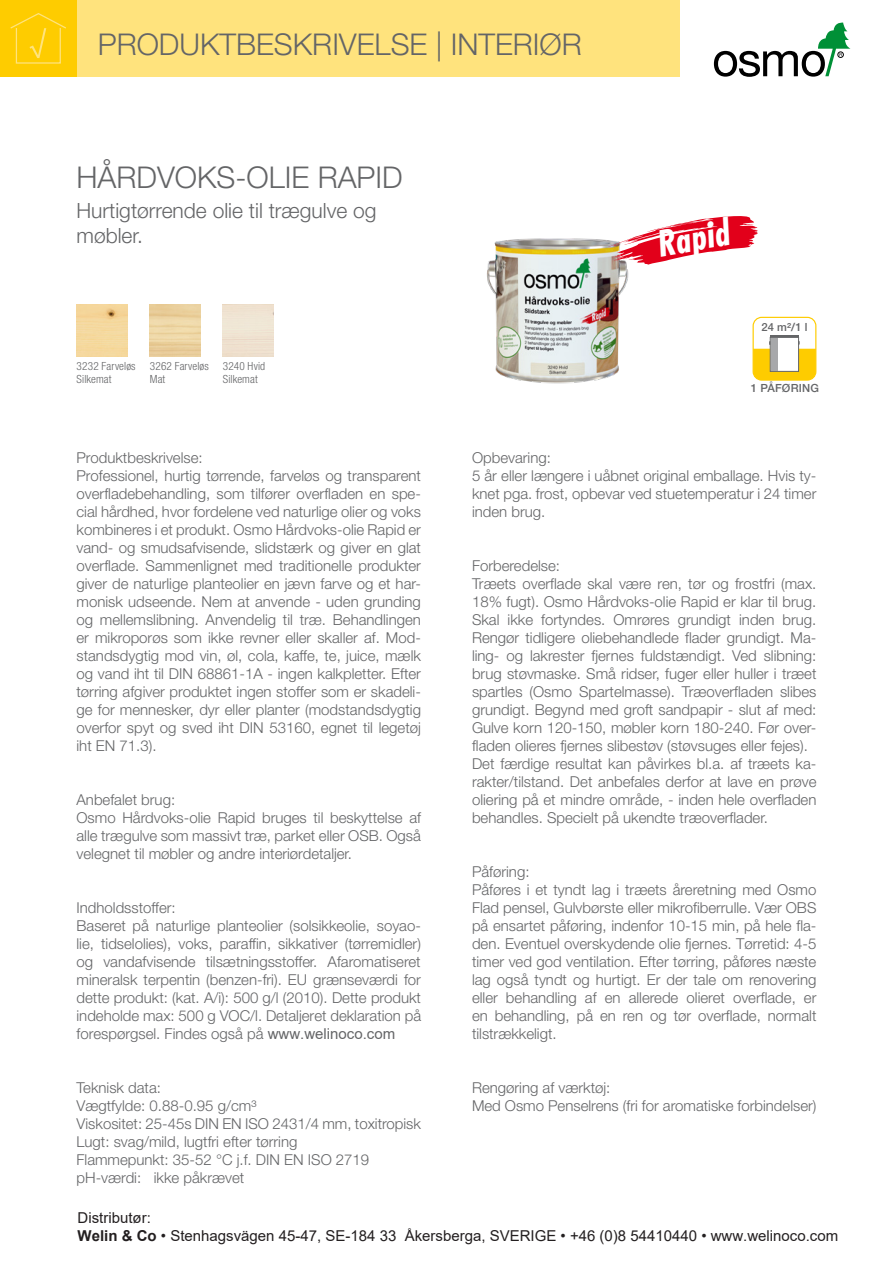
<style>
.page{position:relative;width:893px;height:1263px;background:#fff}
.page>*{position:absolute;margin:0;border:0;box-sizing:border-box;transform-origin:0 0}
.t1{font:italic 39.6px "Function Cd Rmn Bold";color:#fff}
.t2{font:300 30px "Helvetica Neue";color:#646567}
.t3{font:300 21px/25.2px "Helvetica Neue";color:#646567}
.t4{font:300 15px/18px "Helvetica Neue";color:#646567}
.t5{font:15px/18px "Arial";color:#231f20}
.t6{font:300 condensed 11.25px/13.5px "Helvetica Neue";letter-spacing:.01em;color:#646567}
.t7{font:500 11.25px "Helvetica Neue";letter-spacing:.015em;color:#646567}
.s1{font-family:"Arial";font-weight:400}
.s2{font-weight:700}
</style>
<div class="page">
<svg style="left:714px;top:23px;width:136px;height:54px"></svg>
<div style="left:77px;top:0;width:603px;height:77px;background:#ffe37d"></div>
<div style="left:0;top:0;width:77px;height:77px;background:#fecc00"></div>
<svg style="left:10px;top:13px;width:56px;height:51px"></svg>
<img style="left:487px;top:238px;width:142px;height:146px">
<svg style="left:607px;top:216px;width:151px;height:49px"></svg>
<div style="left:753px;top:317px;width:63px;height:64px;border:1px solid #fecc00;border-radius:9px"></div>
<div style="left:770px;top:337px;width:29px;height:35px;background:#fff;border:1px solid #646567"></div>
<svg style="left:753px;top:341px;width:63px;height:39px"></svg>
<div style="left:771px;top:338px;width:6px;height:32px;background:#a7a8aa"></div>
<hr style="left:770px;top:335px;width:29px;height:2px;background:#646567">
<img style="left:77px;top:305px;width:51px;height:51px">
<h2 class="t2" style="left:98px;top:26px;width:486px">PRODUKTBESKRIVELSE | INTERIØR</h2>
<h2 class="t2" style="left:77px;top:159px;width:328px">HÅRDVOKS-OLIE RAPID</h2>
<h3 class="t3" style="left:77px;top:197px;width:301px">Hurtigtørrende olie til trægulve og møbler.</h3>
<p class="t6" style="left:77px;top:359px;width:61px">3232 Farveløs<br>Silkemat</p>
<p class="t6" style="left:150px;top:359px;width:61px">3262 Farveløs<br>Mat</p>
<p class="t6" style="left:223px;top:359px;width:44px">3240 Hvid<br>Silkemat</p>
<h1 class="t1" style="left:654px;top:222px;width:75px;rotate:-10deg">Rapid</h1>
<p class="t7" style="left:761px;top:320px;width:47px">24 m²/1 l</p>
<p class="t7" style="left:751px;top:381px;width:70px">1 PÅFØRING</p>
<p class="t4" style="left:77px;top:448px;width:346px">Produktbeskrivelse:<br>Professionel, hurtig tørrende, farveløs og transparent overfladebehandling, som tilfører overfladen en spe&shy;cial hårdhed, hvor fordelene ved naturlige olier og voks kombineres i et produkt. Osmo Hårdvoks-olie Rapid er vand- og smudsafvisende, slidstærk og giver en glat overflade. Sammenlignet med traditionelle produkter giver de naturlige planteolier en jævn farve og et har&shy;monisk udseende. Nem at anvende - uden grunding og mellemslibning. Anvendelig til træ. Behandlingen er mikroporøs som ikke revner eller skaller af. Mod&shy;standsdygtig mod vin, øl, cola, kaffe, te, juice, mælk og vand iht til DIN 68861-1A - ingen kalkpletter. Efter tørring afgiver produktet ingen stoffer som er skadeli&shy;ge for mennesker, dyr eller planter (modstandsdygtig overfor spyt og sved iht DIN 53160, egnet til legetøj iht EN 71.3).</p>
<p class="t4" style="left:77px;top:790px;width:346px">Anbefalet brug:<br>Osmo Hårdvoks-olie Rapid bruges til beskyttelse af alle trægulve som massivt træ, parket eller OSB. Også velegnet til møbler og andre interiørdetaljer.</p>
<p class="t4" style="left:77px;top:898px;width:346px">Indholdsstoffer:<br>Baseret på naturlige planteolier (solsikkeolie, soyao&shy;lie, tidselolies), voks, paraffin, sikkativer (tørremidler) og vandafvisende tilsætningsstoffer. Afaromatiseret mineralsk terpentin (benzen-fri). EU grænseværdi for dette produkt: (kat. A/i): 500 g/l (2010). Dette produkt indeholde max: 500 g VOC/l. Detaljeret deklaration på forespørgsel. Findes også på <span class="s1">www.welinoco.com</span></p>
<p class="t4" style="left:77px;top:1078px;width:346px">Teknisk data:<br>Vægtfylde: 0.88-0.95 g/cm³<br>Viskositet: 25-45s DIN EN ISO 2431/4 mm, toxitropisk Lugt: svag/mild, lugtfri efter tørring<br>Flammepunkt: 35-52 °C j.f. DIN EN ISO 2719 pH-værdi: ikke påkrævet</p>
<p class="t4" style="left:472px;top:448px;width:346px">Opbevaring:<br>5 år eller længere i uåbnet original emballage. Hvis ty&shy;knet pga. frost, opbevar ved stuetemperatur i 24 timer inden brug.</p>
<p class="t4" style="left:472px;top:556px;width:346px">Forberedelse:<br>Træets overflade skal være ren, tør og frostfri (max.<br>18% fugt). Osmo Hårdvoks-olie Rapid er klar til brug.<br>Skal ikke fortyndes. Omrøres grundigt inden brug.<br>Rengør tidligere oliebehandlede flader grundigt. Ma&shy;ling- og lakrester fjernes fuldstændigt. Ved slibning: brug støvmaske. Små ridser, fuger eller huller i træet spartles (Osmo Spartelmasse). Træoverfladen slibes grundigt. Begynd med groft sandpapir - slut af med:<br>Gulve korn 120-150, møbler korn 180-240. Før over&shy;fladen olieres fjernes slibestøv (støvsuges eller fejes).<br>Det færdige resultat kan påvirkes bl.a. af træets ka&shy;rakter/tilstand. Det anbefales derfor at lave en prøve oliering på et mindre område, - inden hele overfladen behandles. Specielt på ukendte træoverflader.</p>
<p class="t4" style="left:472px;top:862px;width:346px">Påføring:<br>Påføres i et tyndt lag i træets åreretning med Osmo Flad pensel, Gulvbørste eller mikrofiberrulle. Vær OBS på ensartet påføring, indenfor 10-15 min, på hele fla&shy;den. Eventuel overskydende olie fjernes. Tørretid: 4-5 timer ved god ventilation. Efter tørring, påføres næste lag også tyndt og hurtigt. Er der tale om renovering eller behandling af en allerede olieret overflade, er en behandling, på en ren og tør overflade, normalt tilstrækkeligt.</p>
<p class="t4" style="left:472px;top:1078px;width:346px">Rengøring af værktøj:<br>Med Osmo Penselrens (fri for aromatiske forbindelser)</p>
<p class="t5" style="left:78px;top:1209px;width:762px">Distributør:<br><span class="s2">Welin &amp; Co</span> • Stenhagsvägen 45-47, SE-184 33 Åkersberga, SVERIGE • +46 (0)8 54410440 • www.welinoco.com</p>
</div>
